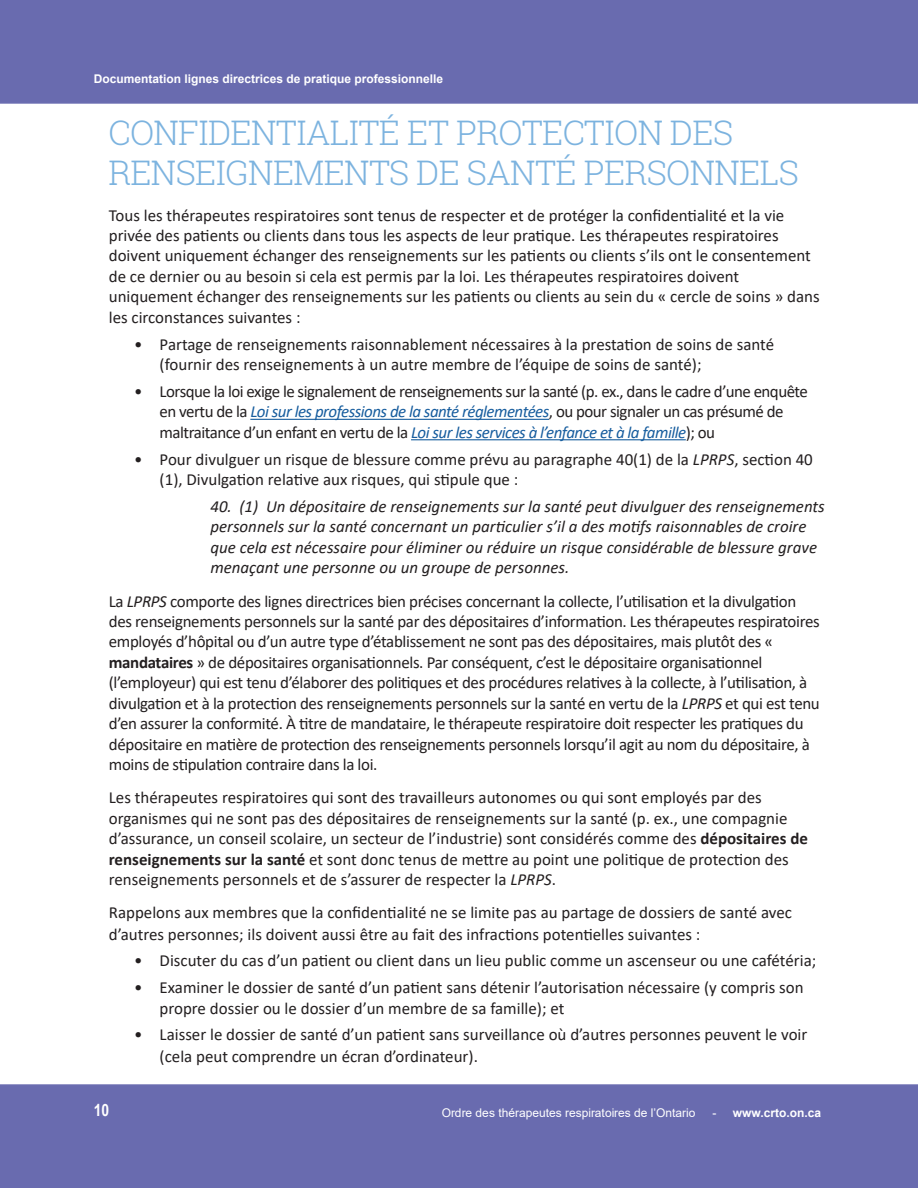
<style>
.page{position:relative;width:918px;height:1188px;background:#fff}
.page>*{position:absolute;margin:0;border:0;box-sizing:border-box;transform-origin:0 0}
.Page_Header_-_Blue{font:300 33.9px/40.7px "Roboto Slab";letter-spacing:-.02em;color:#7cb3df}
.Page_Header_Subtext{font:16.95px/20.4px "Calibri";color:#231f20}
.Page_Header_Subtext-2{font:16.95px/20.4px "Calibri";letter-spacing:-.02em;color:#231f20}
.Page_Header_Subtext-3{font:italic 16.95px/20.4px "Calibri";color:#231f20}
.Page_Header_Subtext-4{font:16.95px/20.4px "Calibri";letter-spacing:-.03em;color:#231f20}
.t1{font:700 16.95px "Arial Narrow";color:#fff}
.t2{font:700 12px "Arial";color:#fff}
.t3{font:12px "Arial";color:#fff}
.s1{font-style:italic;color:#175d9e}
.s2{font-style:italic}
.s3{font-weight:700}
.s4{font-weight:400}
</style>
<div class="page">
<div style="left:0;top:1084px;width:918px;height:104px;background:#696baf"></div>
<div style="left:0;top:0;width:918px;height:104px;background:#696baf"></div>
<hr style="left:250px;top:419px;width:299px;height:1px;background:#175d9e">
<hr style="left:411px;top:439px;width:275px;height:1px;background:#175d9e">
<p class="t2" style="left:94px;top:70px;width:351px">Documentation lignes directrices de pratique professionnelle</p>
<p class="Page_Header_-_Blue" style="left:108px;top:111px;width:692px">CONFIDENTIALITÉ ET PROTECTION DES<br>RENSEIGNEMENTS DE SANTÉ PERSONNELS</p>
<p class="Page_Header_Subtext" style="left:109px;top:204px;width:712px">Tous les thérapeutes respiratoires sont tenus de respecter et de protéger la confidentialité et la vie privée des patients ou clients dans tous les aspects de leur pratique. Les thérapeutes respiratoires doivent uniquement échanger des renseignements sur les patients ou clients s’ils ont le consentement de ce dernier ou au besoin si cela est permis par la loi. Les thérapeutes respiratoires doivent uniquement échanger des renseignements sur les patients ou clients au sein du « cercle de soins » dans les circonstances suivantes :</p>
<p class="Page_Header_Subtext" style="left:160px;top:333px;width:616px;text-indent:-25px">• Partage de renseignements raisonnablement nécessaires à la prestation de soins de santé (fournir des renseignements à un autre membre de l’équipe de soins de santé);</p>
<p class="Page_Header_Subtext-4" style="left:160px;top:381px;width:650px;text-indent:-25px">• Lorsque la loi exige le signalement de renseignements sur la santé (p. ex., dans le cadre d’une enquête en vertu de la <span class="s1">Loi sur les professions de la santé réglementées</span>, ou pour signaler un cas présumé de maltraitance d’un enfant en vertu de la <span class="s1">Loi sur les services à l’enfance et à la famille</span>); ou</p>
<p class="Page_Header_Subtext" style="left:160px;top:448px;width:655px;text-indent:-25px">• Pour divulguer un risque de blessure comme prévu au paragraphe 40(1) de la <span class="s2">LPRPS</span>, section 40 (1), Divulgation relative aux risques, qui stipule que :</p>
<p class="Page_Header_Subtext-3" style="left:210px;top:495px;width:616px">40. (1) Un dépositaire de renseignements sur la santé peut divulguer des renseignements personnels sur la santé concernant un particulier s’il a des motifs raisonnables de croire que cela est nécessaire pour éliminer ou réduire un risque considérable de blessure grave menaçant une personne ou un groupe de personnes.</p>
<p class="Page_Header_Subtext-2" style="left:109px;top:590px;width:713px">La <span class="s2">LPRPS</span> comporte des lignes directrices bien précises concernant la collecte, l’utilisation et la divulgation des renseignements personnels sur la santé par des dépositaires d’information. Les thérapeutes respiratoires employés d’hôpital ou d’un autre type d’établissement ne sont pas des dépositaires, mais plutôt des « <span class="s3">mandataires</span> » de dépositaires organisationnels. Par conséquent, c’est le dépositaire organisationnel (l’employeur) qui est tenu d’élaborer des politiques et des procédures relatives à la collecte, à l’utilisation, à divulgation et à la protection des renseignements personnels sur la santé en vertu de la <span class="s2">LPRPS</span> et qui est tenu d’en assurer la conformité. À titre de mandataire, le thérapeute respiratoire doit respecter les pratiques du dépositaire en matière de protection des renseignements personnels lorsqu’il agit au nom du dépositaire, à moins de stipulation contraire dans la loi.</p>
<p class="Page_Header_Subtext" style="left:109px;top:787px;width:701px">Les thérapeutes respiratoires qui sont des travailleurs autonomes ou qui sont employés par des organismes qui ne sont pas des dépositaires de renseignements sur la santé (p. ex., une compagnie d’assurance, un conseil scolaire, un secteur de l’industrie) sont considérés comme des <span class="s3">dépositaires de renseignements sur la santé</span> et sont donc tenus de mettre au point une politique de protection des renseignements personnels et de s’assurer de respecter la <span class="s2">LPRPS</span>.</p>
<p class="Page_Header_Subtext" style="left:109px;top:902px;width:685px;line-height:21.1px">Rappelons aux membres que la confidentialité ne se limite pas au partage de dossiers de santé avec d’autres personnes; ils doivent aussi être au fait des infractions potentielles suivantes :</p>
<p class="Page_Header_Subtext" style="left:134px;top:950px;width:684px">• Discuter du cas d’un patient ou client dans un lieu public comme un ascenseur ou une cafétéria;</p>
<p class="Page_Header_Subtext" style="left:160px;top:977px;width:646px;text-indent:-25px">• Examiner le dossier de santé d’un patient sans détenir l’autorisation nécessaire (y compris son propre dossier ou le dossier d’un membre de sa famille); et</p>
<p class="Page_Header_Subtext" style="left:160px;top:1024px;width:649px;line-height:21.1px;text-indent:-25px">• Laisser le dossier de santé d’un patient sans surveillance où d’autres personnes peuvent le voir (cela peut comprendre un écran d’ordinateur).</p>
<p class="t1" style="left:94px;top:1097px;width:17px">10</p>
<p class="t3" style="left:442px;top:1105px;width:255px">Ordre des thérapeutes respiratoires de l’Ontario</p>
<p class="t2" style="left:712px;top:1104px;width:110px"><span class="s4">-</span> www.crto.on.ca</p>
</div>
